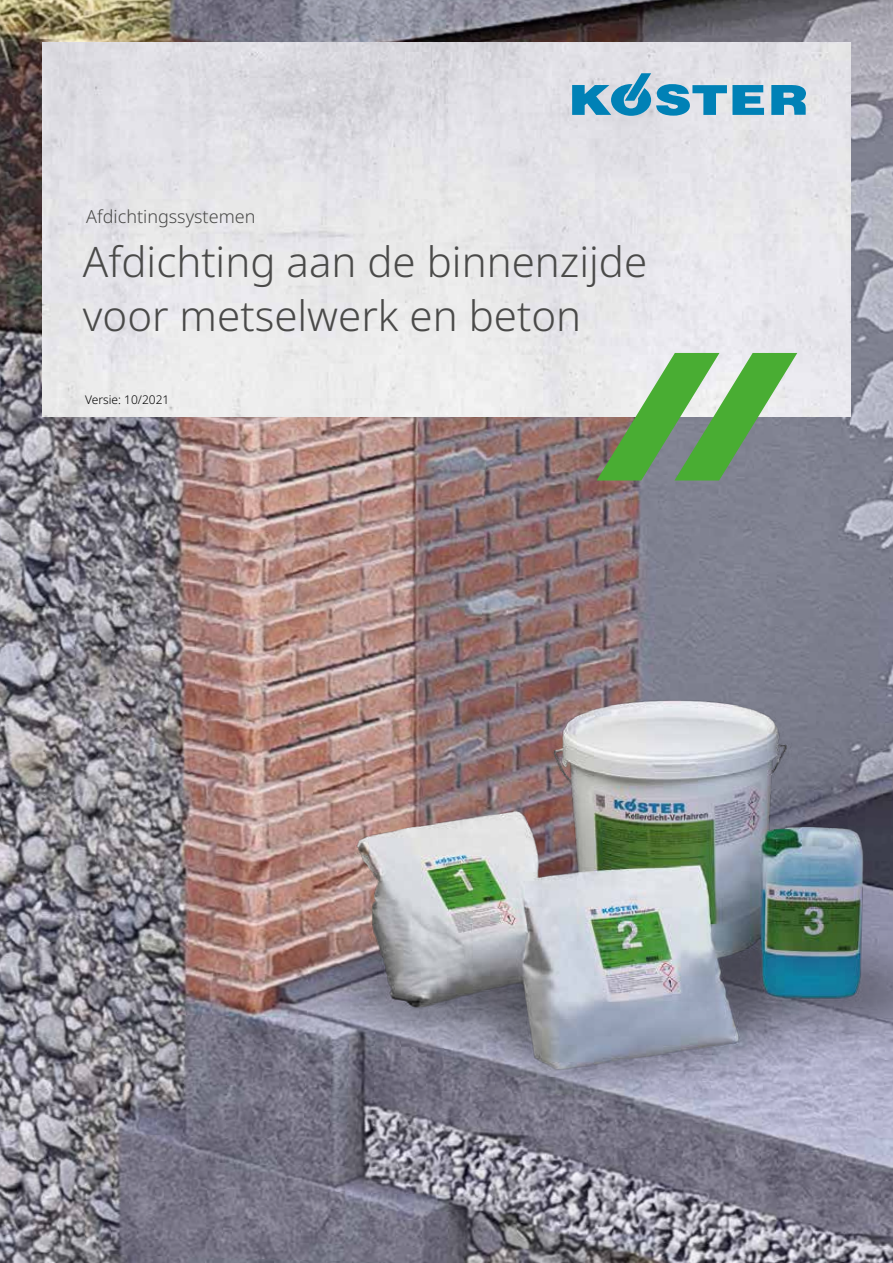
<style>
.page{position:relative;width:893px;height:1263px;background:#fff}
.page>*{position:absolute;margin:0;border:0;box-sizing:border-box;transform-origin:0 0}
.t1{font:300 42px/54px "Noto Sans";color:#4a4a49}
.t2{font:300 18px "Noto Sans";color:#4a4a49}
.t3{font:300 12.3px "Noto Sans";color:#000}
.t4{font:300 12px "Noto Sans";color:#000}
</style>
<div class="page">
<img style="left:0;top:0;width:893px;height:1263px">
<img style="left:43px;top:43px;width:807px;height:374px">
<svg style="left:597px;top:353px;width:200px;height:127px;background:#86b27f"></svg>
<svg style="left:572px;top:73px;width:236px;height:68px;background:#a0c5d8"></svg>
<img style="left:318px;top:665px;width:575px;height:434px">
<p class="t2" style="left:86px;top:204px;width:171px">Afdichtingssystemen</p>
<p class="t1" style="left:83px;top:236px;width:566px">Afdichting aan de binnenzijde voor metselwerk en beton</p>
<p class="t3" style="left:80px;top:389px;width:86px">Stand: 10/2018</p>
<p class="t4" style="left:85px;top:391px;width:86px">Versie: 10/2021</p>
</div>
